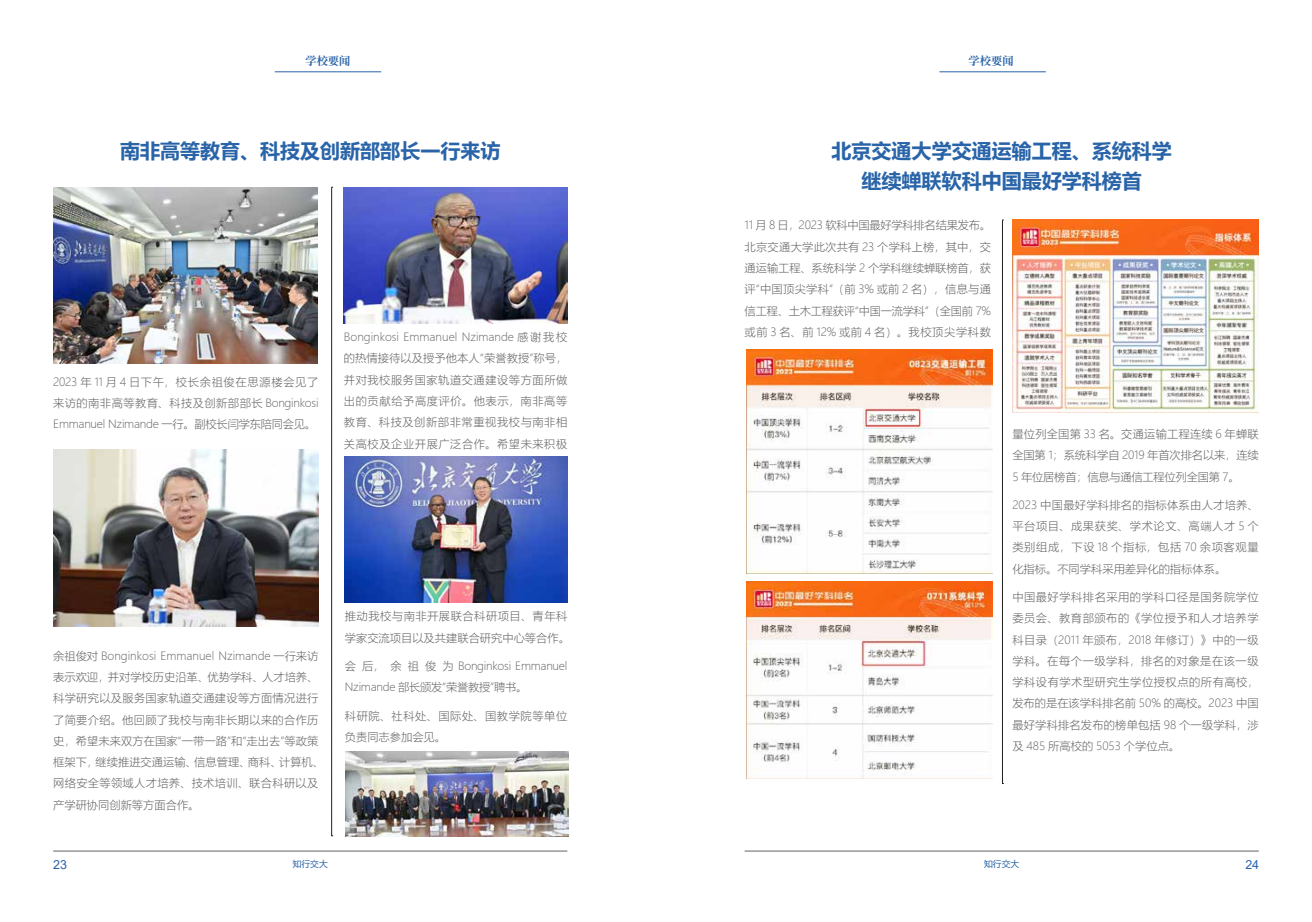
<style>
.page{position:relative;width:1312px;height:922px;background:#fff}
.page>*{position:absolute;margin:0;border:0;box-sizing:border-box;transform-origin:0 0}
.t1{font:700 20px/30px "Microsoft Ya Hei";color:#2964a8;text-align:center}
.t2{font:12.5px "Arial";color:#2964a8}
.t3{font:300 11.25px/21.2px "Microsoft Ya Hei";color:#656464;text-align:justify}
.t4{font:300 11.25px/21.2px "Microsoft Ya Hei";letter-spacing:-.02em;color:#656464}
.t5{font:300 11.25px/21.2px "Microsoft Ya Hei";letter-spacing:.05em;color:#656464}
.t6{font:700 11.25px "Source Han Serif SC";color:#2964a8}
.t7{font:8.75px "Microsoft Ya Hei";color:#2964a8}
</style>
<div class="page">
<hr style="left:53px;top:850px;width:514px;height:1px;background:#656464">
<hr style="left:744px;top:850px;width:514px;height:1px;background:#656464">
<hr style="left:939px;top:72px;width:106px;height:1px;background:#2964a8">
<hr style="left:275px;top:72px;width:106px;height:1px;background:#2964a8">
<svg style="left:331px;top:187px;width:1px;height:649px"></svg>
<svg style="left:1002px;top:220px;width:1px;height:564px"></svg>
<img style="left:53px;top:187px;width:264px;height:176px">
<img style="left:53px;top:449px;width:265px;height:177px">
<img style="left:344px;top:187px;width:223px;height:136px">
<img style="left:345px;top:456px;width:222px;height:146px">
<img style="left:345px;top:751px;width:223px;height:84px">
<img style="left:746px;top:349px;width:246px;height:224px">
<img style="left:746px;top:581px;width:246px;height:197px">
<img style="left:1012px;top:220px;width:246px;height:192px">
<p class="t6" style="left:305px;top:54px;width:47px">学校要闻</p>
<p class="t6" style="left:968px;top:54px;width:46px">学校要闻</p>
<h1 class="t1" style="left:120px;top:135px;width:381px">南非高等教育、科技及创新部部长一行来访</h1>
<h1 class="t1" style="left:831px;top:135px;width:341px">北京交通大学交通运输工程、系统科学继续蝉联软科中国最好学科榜首</h1>
<p class="t3" style="left:53px;top:371px;width:267px">2023 年 11 月 4 日下午，校长余祖俊在思源楼会见了来访的南非高等教育、科技及创新部部长 Bonginkosi Emmanuel Nzimande 一行。副校长闫学东陪同会见。</p>
<p class="t3" style="left:344px;top:326px;width:225px">Bonginkosi Emmanuel Nzimande 感谢我校的热情接待以及授予他本人“荣誉教授”称号，并对我校服务国家轨道交通建设等方面所做出的贡献给予高度评价。他表示，南非高等教育、科技及创新部非常重视我校与南非相关高校及企业开展广泛合作。希望未来积极</p>
<p class="t3" style="left:53px;top:644px;width:272px;text-align:left">余祖俊对 Bonginkosi Emmanuel Nzimande 一行来访表示欢迎，并对学校历史沿革、优势学科、人才培养、科学研究以及服务国家轨道交通建设等方面情况进行了简要介绍。他回顾了我校与南非长期以来的合作历史，希望未来双方在国家“一带一路”和“走出去”等政策框架下，继续推进交通运输、信息管理、商科、计算机、网络安全等领域人才培养、技术培训、联合科研以及产学研协同创新等方面合作。</p>
<p class="t3" style="left:345px;top:605px;width:226px">推动我校与南非开展联合科研项目、青年科学家交流项目以及共建联合研究中心等合作。</p>
<p class="t4" style="left:345px;top:655px;width:224px">会后，余祖俊为 Bonginkosi Emmanuel<br>Nzimande 部长颁发“荣誉教授”聘书。</p>
<p class="t5" style="left:345px;top:704px;width:224px">科研院、社科处、国际处、国教学院等单位负责同志参加会见。</p>
<p class="t3" style="left:744px;top:214px;width:248px">11 月 8 日，2023 软科中国最好学科排名结果发布。北京交通大学此次共有 23 个学科上榜，其中，交通运输工程、系统科学 2 个学科继续蝉联榜首，获评“中国顶尖学科”（前 3% 或前 2 名），信息与通信工程、土木工程获评“中国一流学科”（全国前 7%或前 3 名、前 12% 或前 4 名）。我校顶尖学科数</p>
<p class="t3" style="left:1012px;top:423px;width:248px">量位列全国第 33 名。交通运输工程连续 6 年蝉联全国第 1；系统科学自 2019 年首次排名以来，连续5 年位居榜首；信息与通信工程位列全国第 7。</p>
<p class="t3" style="left:1012px;top:494px;width:248px">2023 中国最好学科排名的指标体系由人才培养、平台项目、成果获奖、学术论文、高端人才 5 个类别组成，下设 18 个指标，包括 70 余项客观量化指标。不同学科采用差异化的指标体系。</p>
<p class="t3" style="left:1012px;top:586px;width:248px">中国最好学科排名采用的学科口径是国务院学位委员会、教育部颁布的《学位授予和人才培养学科目录（2011 年颁布，2018 年修订）》中的一级学科。在每个一级学科，排名的对象是在该一级学科设有学术型研究生学位授权点的所有高校，发布的是在该学科排名前 50% 的高校。2023 中国最好学科排名发布的榜单包括 98 个一级学科，涉及 485 所高校的 5053 个学位点。</p>
<p class="t2" style="left:53px;top:855px;width:15px">23</p>
<p class="t7" style="left:293px;top:858px;width:36px">知行交大</p>
<p class="t7" style="left:983px;top:858px;width:36px">知行交大</p>
<p class="t2" style="left:1244px;top:855px;width:15px">24</p>
</div>
